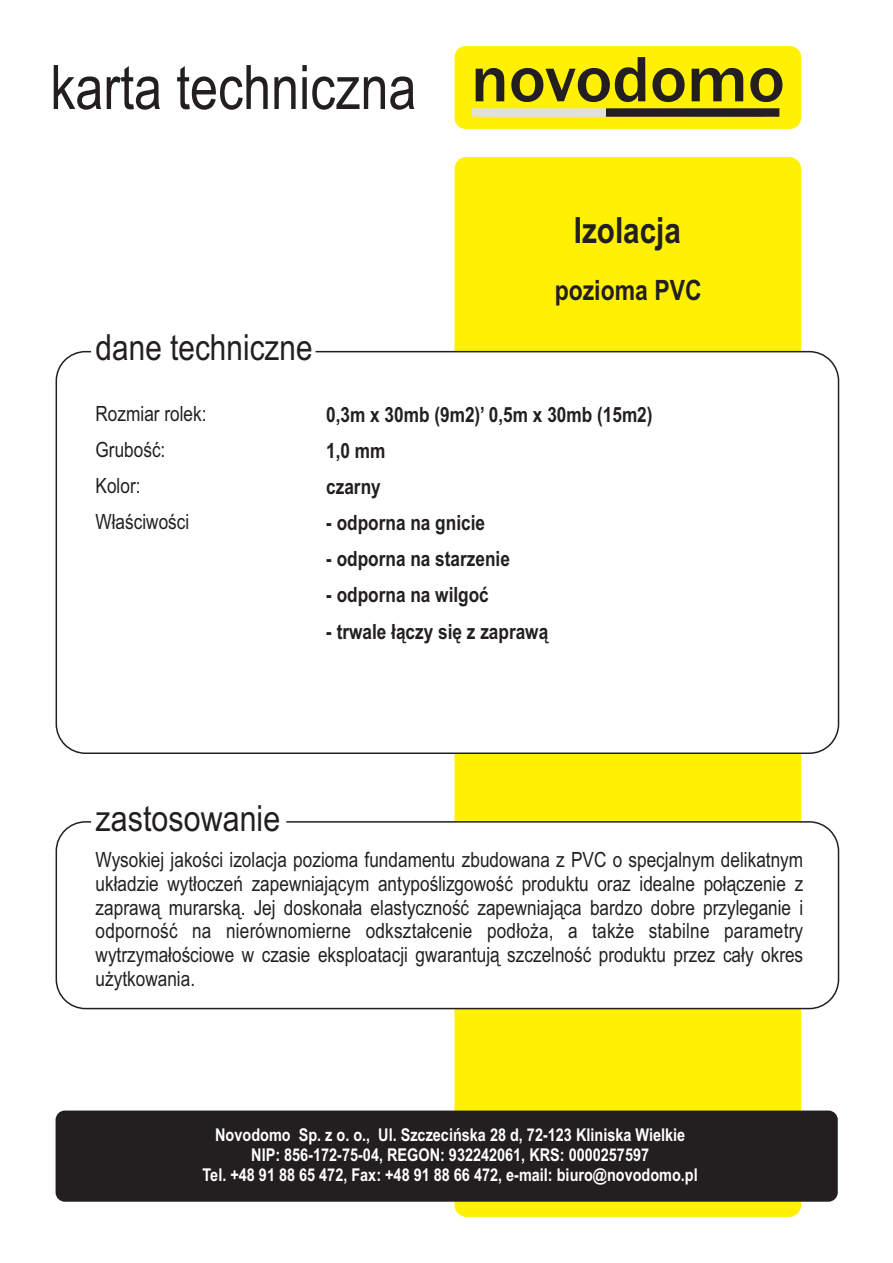
<style>
.page{position:relative;width:893px;height:1263px;background:#fff}
.page>*{position:absolute;margin:0;border:0;box-sizing:border-box;transform-origin:0 0}
.t1{font:61.35px "Arial Narrow";color:#231f20}
.t2{font:700 36.15px "Arial Narrow";color:#231f20}
.t3{font:36px "Arial Narrow";color:#231f20}
.t4{font:700 28.05px "Arial Narrow";color:#231f20}
.t5{font:21px/23.9px "Arial Narrow";color:#231f20}
.t6{font:700 21px/36.2px "Arial Narrow";color:#231f20}
.t7{font:700 17.7px/20.1px "Arial Narrow";color:#fff;text-align:center}
</style>
<div class="page">
<div style="left:454px;top:157px;width:347px;height:1060px;background:#fff101;border-radius:12px"></div>
<div style="left:56px;top:1110px;width:782px;height:92px;background:#231f20;border-radius:9px"></div>
<div style="left:454px;top:46px;width:347px;height:83px;background:#fff101;border-radius:11px"></div>
<svg style="left:472px;top:57px;width:311px;height:60px"></svg>
<svg style="left:56px;top:351px;width:783px;height:403px"></svg>
<svg style="left:56px;top:821px;width:783px;height:188px"></svg>
<h1 class="t1" style="left:50px;top:64px;width:368px">karta techniczna</h1>
<h3 class="t3" style="left:96px;top:334px;width:219px">dane techniczne</h3>
<h2 class="t2" style="left:574px;top:217px;width:109px">Izolacja</h2>
<h3 class="t4" style="left:555px;top:279px;width:148px">pozioma PVC</h3>
<p class="t5" style="left:96px;top:398px;width:112px;line-height:35.8px">Rozmiar rolek:<br>Gruboœæ:<br>Kolor:<br>W³aœciwoœci</p>
<p class="t6" style="left:326px;top:398px;width:328px">0,3m x 30mb (9m2)’ 0,5m x 30mb (15m2)<br>1,0 mm<br>czarny</p>
<p class="t6" style="left:326px;top:507px;width:160px">- odporna na gnicie</p>
<p class="t6" style="left:326px;top:543px;width:185px">- odporna na starzenie</p>
<p class="t6" style="left:326px;top:579px;width:164px">- odporna na wilgoã</p>
<p class="t6" style="left:326px;top:615px;width:224px">- trwale ùàczy siæ z zaprawà</p>
<h3 class="t3" style="left:96px;top:804px;width:186px">zastosowanie</h3>
<p class="t5" style="left:96px;top:850px;width:709px;text-align:justify">Wysokiej jakoúci izolacja pozioma fundamentu zbudowana z PVC o specjalnym delikatnym ukùadzie wytùoczeñ zapewniajàcym antypoúlizgowoúã produktu oraz idealne poùàczenie z zaprawà murarskà. Jej doskonaùa elastycznoúã zapewniajàca bardzo dobre przyleganie i odpornoúã na nierównomierne odksztaùcenie podùoýa, a takýe stabilne parametry wytrzymaùoúciowe w czasie eksploatacji gwarantujà szczelnoúã produktu przez caùy okres uýytkowania.</p>
<p class="t7" style="left:203px;top:1126px;width:497px">Novodomo Sp. z o. o., Ul. Szczeciñska 28 d, 72-123 Kliniska Wielkie<br>NIP: 856-172-75-04, REGON: 932242061, KRS: 0000257597<br>Tel. +48 91 88 65 472, Fax: +48 91 88 66 472, e-mail: biuro@novodomo.pl</p>
</div>
